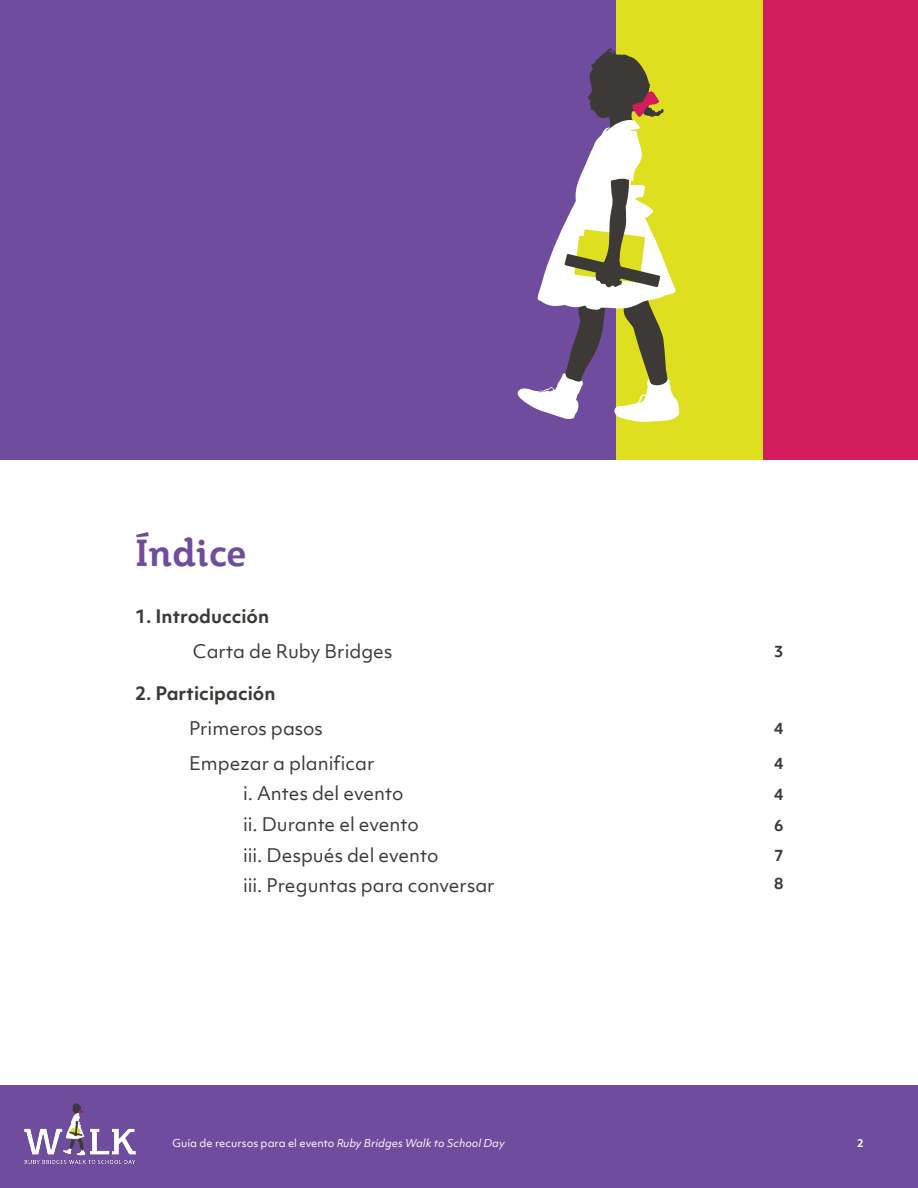
<style>
.page{position:relative;width:918px;height:1188px;background:#fff}
.page>*{position:absolute;margin:0;border:0;box-sizing:border-box;transform-origin:0 0}
.Top_Heading{font:700 37.5px "Plume";color:#704c9f}
.t1{font:18px "Objektiv Mk 1";color:#3d3936}
.t2{font:700 18px "Objektiv Mk 1";color:#3d3936}
.Label{font:700 15px "Objektiv Mk 1";color:#3d3936}
.t3{font:10.5px "Objektiv Mk 1";color:#fff}
.t4{font:700 10.5px "Objektiv Mk 1";color:#fff}
.s1{font-style:italic}
</style>
<div class="page">
<div style="left:0;top:1085px;width:918px;height:103px;background:#704c9f"></div>
<img style="left:24px;top:1103px;width:112px;height:61px">
<div style="left:0;top:0;width:616px;height:459px;background:#704c9f"></div>
<div style="left:616px;top:0;width:148px;height:459px;background:#dddf1f"></div>
<div style="left:764px;top:0;width:154px;height:459px;background:#d31c5d"></div>
<svg style="left:517px;top:48px;width:162px;height:374px"></svg>
<p class="Top_Heading" style="left:135px;top:529px;width:113px">Índice</p>
<p class="t2" style="left:135px;top:603px;width:136px">1. Introducción</p>
<p class="t1" style="left:193px;top:639px;width:201px">Carta de Ruby Bridges</p>
<p class="t2" style="left:135px;top:680px;width:142px">2. Participación</p>
<p class="t1" style="left:189px;top:716px;width:135px">Primeros pasos</p>
<p class="t1" style="left:189px;top:751px;width:187px">Empezar a planificar</p>
<p class="t1" style="left:243px;top:781px;width:162px">i. Antes del evento</p>
<p class="t1" style="left:243px;top:812px;width:177px">ii. Durante el evento</p>
<p class="t1" style="left:243px;top:842px;width:197px">iii. Después del evento</p>
<p class="t1" style="left:243px;top:873px;width:253px">iii. Preguntas para conversar</p>
<p class="Label" style="left:774px;top:641px;width:11px">3</p>
<p class="Label" style="left:774px;top:718px;width:11px">4</p>
<p class="Label" style="left:774px;top:753px;width:11px">4</p>
<p class="Label" style="left:774px;top:784px;width:11px">4</p>
<p class="Label" style="left:774px;top:815px;width:11px">6</p>
<p class="Label" style="left:774px;top:845px;width:11px">7</p>
<p class="Label" style="left:774px;top:873px;width:11px">8</p>
<p class="t3" style="left:172px;top:1136px;width:334px">Guía de recursos para el evento <span class="s1">Ruby Bridges Walk to School Day</span></p>
<p class="t4" style="left:857px;top:1136px;width:8px">2</p>
</div>
